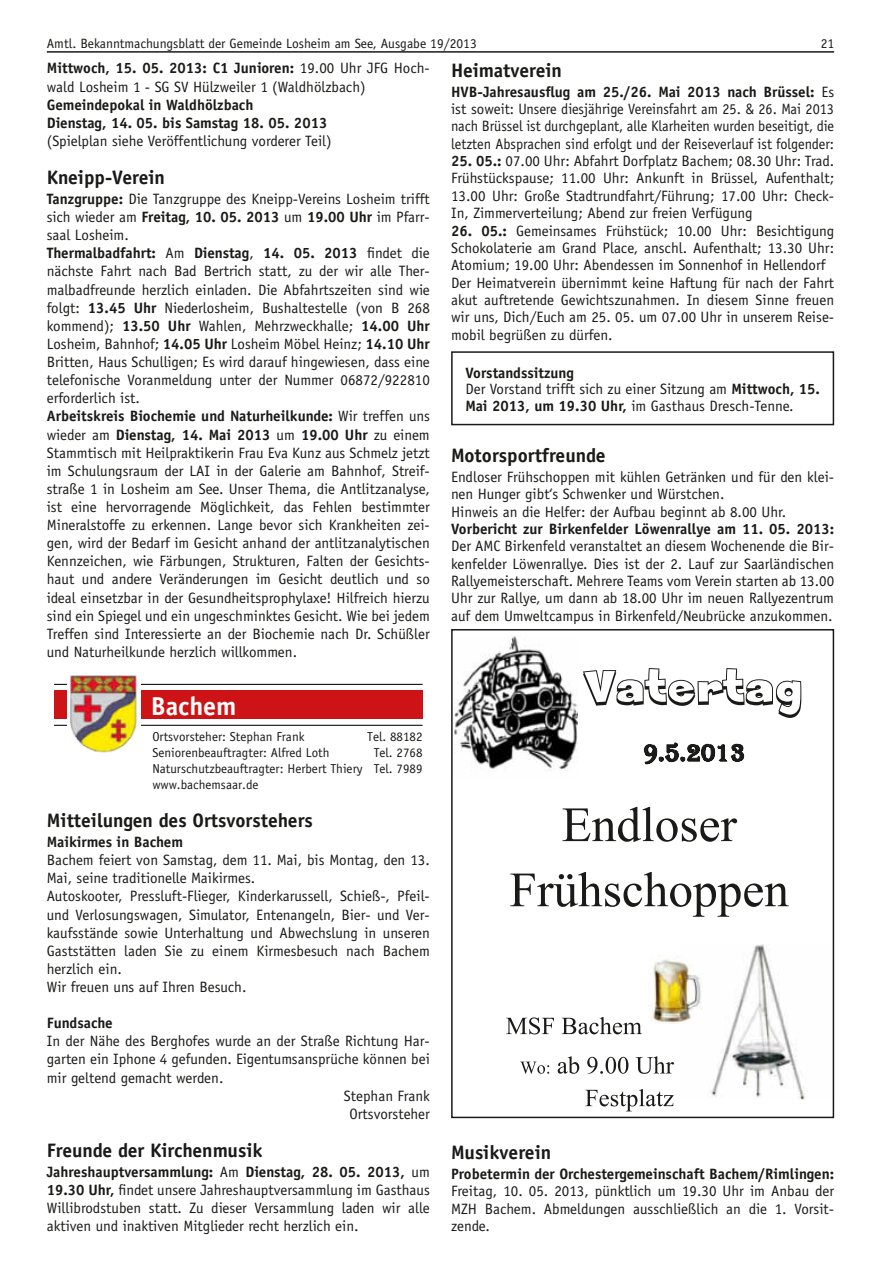
<style>
.page{position:relative;width:881px;height:1263px;background:#fff}
.page>*{position:absolute;margin:0;border:0;box-sizing:border-box;transform-origin:0 0}
.t1{font:700 25.95px "Officina Sans LT";color:#fff}
.t2{font:700 19.5px "Officina Sans LT";color:#1a1a18}
.t3{font:15px/18.1px "Officina Sans LT";color:#1a1a18}
.t4{font:700 15px/18.1px "Officina Sans LT";color:#1a1a18}
.t5{font:13.5px "Officina Sans LT";color:#1a1a18}
.t6{font:13.05px/15.9px "Officina Sans LT";color:#1a1a18;text-align:justify}
.s1{font-weight:700}
</style>
<div class="page">
<hr style="left:47px;top:51px;width:786px;height:2px;background:#1a1a18">
<div style="left:54px;top:690px;width:368px;height:29px;background:#cd1316"></div>
<hr style="left:54px;top:725px;width:368px;height:1px;background:#1a1a18">
<hr style="left:54px;top:684px;width:368px;height:1px;background:#1a1a18">
<div style="left:67px;top:674px;width:73px;height:80px;background:#fff"></div>
<img style="left:70px;top:675px;width:67px;height:78px">
<div style="left:451px;top:351px;width:382px;height:74px;border:2px solid #1a1a18"></div>
<svg style="left:583px;top:668px;width:218px;height:50px"></svg>
<svg style="left:643px;top:742px;width:101px;height:22px"></svg>
<svg style="left:562px;top:807px;width:174px;height:35px"></svg>
<svg style="left:510px;top:872px;width:278px;height:45px"></svg>
<svg style="left:506px;top:1017px;width:48px;height:17px"></svg>
<svg style="left:561px;top:1017px;width:80px;height:17px"></svg>
<svg style="left:521px;top:1062px;width:28px;height:12px"></svg>
<svg style="left:557px;top:1056px;width:22px;height:18px"></svg>
<svg style="left:587px;top:1057px;width:41px;height:17px"></svg>
<svg style="left:635px;top:1056px;width:38px;height:18px"></svg>
<svg style="left:585px;top:1089px;width:88px;height:22px"></svg>
<img style="left:454px;top:635px;width:123px;height:136px">
<img style="left:702px;top:944px;width:104px;height:155px">
<img style="left:648px;top:959px;width:54px;height:64px">
<div style="left:451px;top:629px;width:382px;height:489px;border:2px solid #1a1a18"></div>
<p class="t5" style="left:47px;top:35px;width:431px">Amtl. Bekanntmachungsblatt der Gemeinde Losheim am See, Ausgabe 19/2013</p>
<p class="t5" style="left:820px;top:35px;width:15px">21</p>
<p class="t3" style="left:47px;top:59px;width:384px"><span class="s1">Mittwoch, 15. 05. 2013: C1 Junioren:</span> 19.00 Uhr JFG Hoch&shy;wald Losheim 1 - SG SV Hülzweiler 1 (Waldhölzbach)</p>
<p class="t4" style="left:47px;top:95px;width:282px">Gemeindepokal in Waldhölzbach<br>Dienstag, 14. 05. bis Samstag 18. 05. 2013</p>
<p class="t3" style="left:47px;top:132px;width:286px">(Spielplan siehe Veröffentlichung vorderer Teil)</p>
<h2 class="t2" style="left:47px;top:165px;width:120px">Kneipp-Verein</h2>
<p class="t3" style="left:47px;top:190px;width:384px"><span class="s1">Tanzgruppe:</span> Die Tanzgruppe des Kneipp-Vereins Losheim trifft sich wieder am <span class="s1">Freitag, 10. 05. 2013</span> um <span class="s1">19.00 Uhr</span> im Pfarr&shy;saal Losheim.<br><span class="s1">Thermalbadfahrt:</span> Am <span class="s1">Dienstag</span>, <span class="s1">14. 05. 2013</span> findet die nächste Fahrt nach Bad Bertrich statt, zu der wir alle Ther&shy;malbadfreunde herzlich einladen. Die Abfahrtszeiten sind wie folgt: <span class="s1">13.45 Uhr</span> Niederlosheim, Bushaltestelle (von B 268 kommend); <span class="s1">13.50 Uhr</span> Wahlen, Mehrzweckhalle; <span class="s1">14.00 Uhr </span>Losheim, Bahnhof; <span class="s1">14.05 Uhr</span> Losheim Möbel Heinz; <span class="s1">14.10 Uhr </span>Britten, Haus Schulligen; Es wird darauf hingewiesen, dass eine telefonische Voranmeldung unter der Nummer 06872/922810 erforderlich ist.<br><span class="s1">Arbeitskreis Biochemie und Naturheilkunde:</span> Wir treffen uns wieder am <span class="s1">Dienstag, 14. Mai 2013</span> um <span class="s1">19.00 Uhr</span> zu einem Stammtisch mit Heilpraktikerin Frau Eva Kunz aus Schmelz jetzt im Schulungsraum der LAI in der Galerie am Bahnhof, Streif&shy;straße 1 in Losheim am See. Unser Thema, die Antlitzanalyse, ist eine hervorragende Möglichkeit, das Fehlen bestimmter Mineralstoffe zu erkennen. Lange bevor sich Krankheiten zei&shy;gen, wird der Bedarf im Gesicht anhand der antlitzanalytischen Kennzeichen, wie Färbungen, Strukturen, Falten der Gesichts&shy;haut und andere Veränderungen im Gesicht deutlich und so ideal einsetzbar in der Gesundheitsprophylaxe! Hilfreich hierzu sind ein Spiegel und ein ungeschminktes Gesicht. Wie bei jedem Treffen sind Interessierte an der Biochemie nach Dr. Schüßler und Naturheilkunde herzlich willkommen.</p>
<h2 class="t2" style="left:451px;top:58px;width:112px">Heimatverein</h2>
<p class="t3" style="left:451px;top:83px;width:384px;line-height:17.4px;text-align:justify"><span class="s1">HVB-Jahresausflug am 25./26. Mai 2013 nach Brüssel:</span> Es ist soweit: Unsere diesjährige Vereinsfahrt am 25. &amp; 26. Mai 2013 nach Brüssel ist durchgeplant, alle Klarheiten wurden beseitigt, die letzten Absprachen sind erfolgt und der Reiseverlauf ist folgender:</p>
<p class="t3" style="left:451px;top:152px;width:384px;line-height:17.4px;text-align:justify"><span class="s1">25. 05.:</span> 07.00 Uhr: Abfahrt Dorfplatz Bachem; 08.30 Uhr: Trad.<br>Frühstückspause; 11.00 Uhr: Ankunft in Brüssel, Aufenthalt; 13.00 Uhr: Große Stadtrundfahrt/Führung; 17.00 Uhr: Check-In, Zimmerverteilung; Abend zur freien Verfügung</p>
<p class="t3" style="left:451px;top:222px;width:384px;line-height:17.4px"><span class="s1">26. 05.:</span> Gemeinsames Frühstück; 10.00 Uhr: Besichtigung Schokolaterie am Grand Place, anschl. Aufenthalt; 13.30 Uhr:<br>Atomium; 19.00 Uhr: Abendessen im Sonnenhof in Hellendorf Der Heimatverein übernimmt keine Haftung für nach der Fahrt akut auftretende Gewichtszunahmen. In diesem Sinne freuen wir uns, Dich/Euch am 25. 05. um 07.00 Uhr in unserem Reise&shy;mobil begrüßen zu dürfen.</p>
<p class="t3" style="left:465px;top:364px;width:356px;line-height:16.5px"><span class="s1">Vorstandssitzung<br></span>Der Vorstand trifft sich zu einer Sitzung am <span class="s1">Mittwoch, 15.<br>Mai 2013, um 19.30 Uhr,</span> im Gasthaus Dresch-Tenne.</p>
<h2 class="t2" style="left:451px;top:444px;width:156px">Motorsportfreunde</h2>
<p class="t3" style="left:451px;top:468px;width:384px;line-height:17.4px">Endloser Frühschoppen mit kühlen Getränken und für den klei&shy;nen Hunger gibt‘s Schwenker und Würstchen.<br>Hinweis an die Helfer: der Aufbau beginnt ab 8.00 Uhr.</p>
<p class="t4" style="left:451px;top:520px;width:384px">Vorbericht zur Birkenfelder Löwenrallye am 11. 05. 2013:</p>
<p class="t3" style="left:451px;top:538px;width:384px;line-height:17.4px;text-align:justify">Der AMC Birkenfeld veranstaltet an diesem Wochenende die Bir&shy;kenfelder Löwenrallye. Dies ist der 2. Lauf zur Saarländischen Rallyemeisterschaft. Mehrere Teams vom Verein starten ab 13.00<br>Uhr zur Rallye, um dann ab 18.00 Uhr im neuen Rallyezentrum auf dem Umweltcampus in Birkenfeld/Neubrücke anzukommen.</p>
<h1 class="t1" style="left:151px;top:690px;width:87px">Bachem</h1>
<p class="t6" style="left:152px;top:729px;width:154px">Ortsvorsteher: Stephan Frank</p>
<p class="t6" style="left:367px;top:729px;width:57px">Tel. 88182</p>
<p class="t6" style="left:152px;top:745px;width:179px">Seniorenbeauftragter: Alfred Loth</p>
<p class="t6" style="left:152px;top:745px;width:271px;text-indent:221px">Tel. 2768<br>Naturschutzbeauftragter: Herbert Thiery Tel. 7989 www.bachemsaar.de</p>
<h2 class="t2" style="left:47px;top:808px;width:267px">Mitteilungen des Ortsvorstehers</h2>
<p class="t4" style="left:47px;top:833px;width:138px">Maikirmes in Bachem</p>
<p class="t3" style="left:47px;top:851px;width:384px">Bachem feiert von Samstag, dem 11. Mai, bis Montag, den 13.<br>Mai, seine traditionelle Maikirmes.<br>Autoskooter, Pressluft-Flieger, Kinderkarussell, Schieß-, Pfeil&shy;und Verlosungswagen, Simulator, Entenangeln, Bier- und Ver&shy;kaufsstände sowie Unterhaltung und Abwechslung in unseren Gaststätten laden Sie zu einem Kirmesbesuch nach Bachem herzlich ein.<br>Wir freuen uns auf Ihren Besuch.</p>
<p class="t4" style="left:47px;top:1014px;width:67px">Fundsache</p>
<p class="t3" style="left:47px;top:1032px;width:384px">In der Nähe des Berghofes wurde an der Straße Richtung Har-</p>
<p class="t3" style="left:47px;top:1050px;width:384px">garten ein Iphone 4 gefunden. Eigentumsansprüche können bei</p>
<p class="t3" style="left:47px;top:1068px;width:178px">mir geltend gemacht werden.</p>
<p class="t3" style="left:344px;top:1086px;width:87px">Stephan Frank</p>
<p class="t3" style="left:349px;top:1105px;width:82px">Ortsvorsteher</p>
<h2 class="t2" style="left:47px;top:1138px;width:217px">Freunde der Kirchenmusik</h2>
<p class="t3" style="left:47px;top:1162px;width:384px;text-align:justify"><span class="s1">Jahreshauptversammlung:</span> Am <span class="s1">Dienstag, 28. 05. 2013,</span> um <span class="s1">19.30 Uhr,</span> findet unsere Jahreshauptversammlung im Gasthaus Willibrodstuben statt. Zu dieser Versammlung laden wir alle aktiven und inaktiven Mitglieder recht herzlich ein.</p>
<h2 class="t2" style="left:451px;top:1141px;width:102px">Musikverein</h2>
<p class="t4" style="left:451px;top:1164px;width:384px">Probetermin der Orchestergemeinschaft Bachem/Rimlingen:</p>
<p class="t3" style="left:451px;top:1182px;width:384px;line-height:17.4px;text-align:justify">Freitag, 10. 05. 2013, pünktlich um 19.30 Uhr im Anbau der MZH Bachem. Abmeldungen ausschließlich an die 1. Vorsit&shy;zende.</p>
</div>
